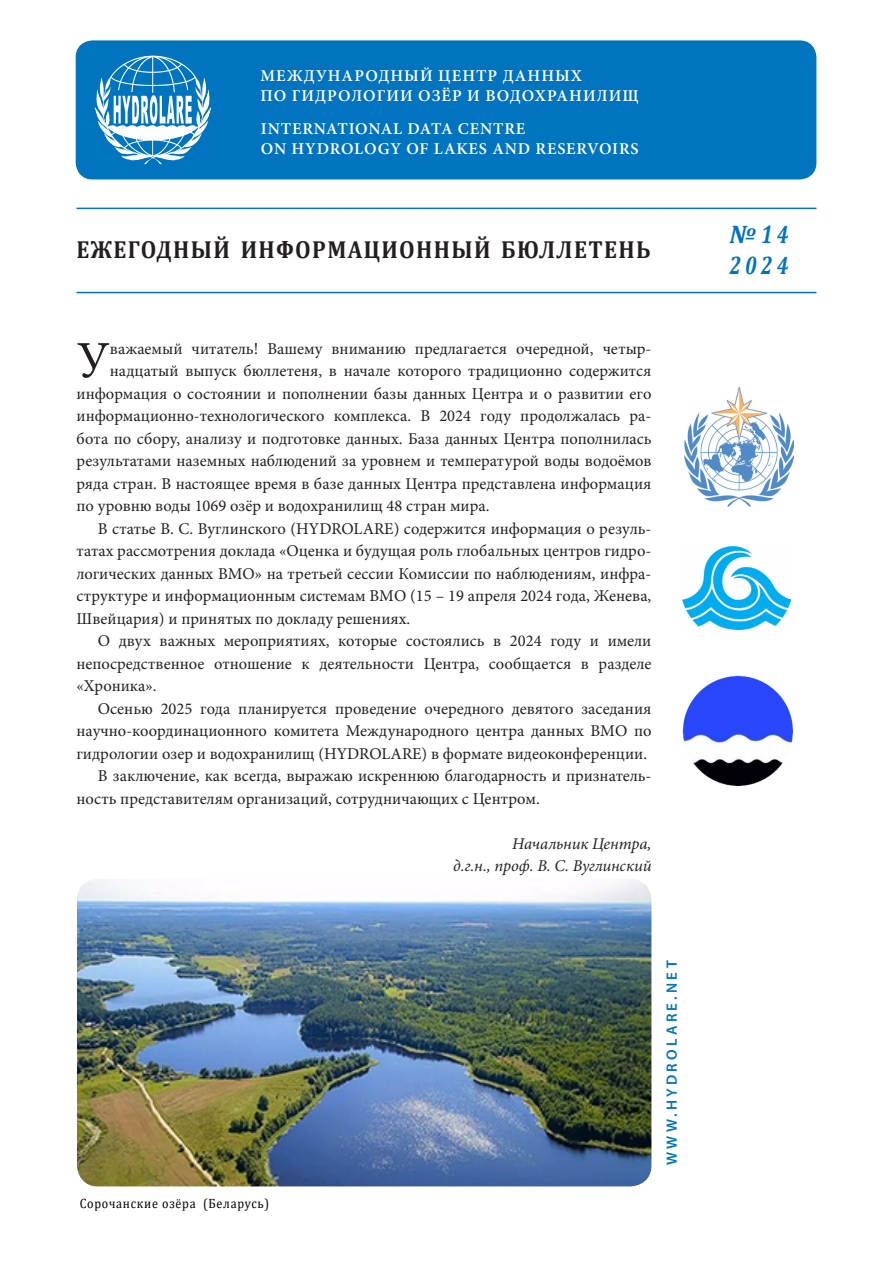
<style>
.page{position:relative;width:893px;height:1263px;background:#fff}
.page>*{position:absolute;margin:0;border:0;box-sizing:border-box;transform-origin:0 0}
.t1{font:51.15px "Minion Pro";color:#231f20}
.t2{font:italic 700 25.5px "Cambria";letter-spacing:.2em;color:#0074be;scale:.8 1}
.t3{font:italic 700 25.5px "Cambria";letter-spacing:.2em;color:#0074be}
.t4{font:700 24.75px "Cambria";letter-spacing:.06em;color:#231f20;scale:.91 1}
.t5{font:16.5px/22.5px "Minion Pro";color:#231f20;text-align:justify}
.t6{font:600 16.5px "Minion Pro";letter-spacing:.05em;color:#fff}
.t7{font:italic 16.5px "Minion Pro";letter-spacing:-.015em;color:#231f20}
.t8{font:600 15px "Myriad Pro";letter-spacing:.22em;color:#0074be}
.t9{font:13.5px "Cambria";letter-spacing:.06em;color:#000;scale:.9 1}
</style>
<div class="page">
<div style="left:76px;top:40px;width:740px;height:139px;background:#0074be;border-radius:17px"></div>
<img style="left:94px;top:55px;width:118px;height:109px">
<hr style="left:77px;top:292px;width:739px;height:1px;background:#0074be">
<img style="left:684px;top:387px;width:109px;height:120px">
<hr style="left:77px;top:208px;width:739px;height:1px;background:#0074be">
<img style="left:683px;top:547px;width:109px;height:82px">
<img style="left:682px;top:675px;width:110px;height:110px">
<img style="left:77px;top:879px;width:574px;height:307px">
<p class="t6" style="left:261px;top:65px;width:323px">Международный центр данных</p>
<p class="t6" style="left:261px;top:84px;width:380px">ПО гидрологии озёр и водохранилищ</p>
<p class="t6" style="left:261px;top:117px;width:266px">INTERNATIONAL DATA CENTRE</p>
<p class="t6" style="left:261px;top:137px;width:379px">ON HYDROLOGY OF LAKES AND RESERVOIRS</p>
<p class="t4" style="left:77px;top:232px;width:632px">Ежегодный информационный бюллетень</p>
<p class="t1" style="left:77px;top:326px;width:35px">У</p>
<p class="t5" style="left:110px;top:337px;width:543px">важаемый читатель! Вашему вниманию предлагается очередной, четыр-</p>
<p class="t5" style="left:110px;top:360px;width:543px">надцатый выпуск бюллетеня, в начале которого традиционно содержится</p>
<p class="t5" style="left:77px;top:382px;width:576px">информация о состоянии и пополнении базы данных Центра и о развитии его</p>
<p class="t5" style="left:77px;top:405px;width:576px">информационно-технологического комплекса. В 2024 году продолжалась ра-</p>
<p class="t5" style="left:77px;top:427px;width:576px">бота по сбору, анализу и подготовке данных. База данных Центра пополнилась</p>
<p class="t5" style="left:77px;top:450px;width:576px">результатами наземных наблюдений за уровнем и температурой воды водоёмов</p>
<p class="t5" style="left:77px;top:472px;width:576px">ряда стран. В настоящее время в базе данных Центра представлена информация</p>
<p class="t5" style="left:77px;top:495px;width:414px">по уровню воды 1069 озёр и водохранилищ 48 стран мира.</p>
<p class="t5" style="left:77px;top:517px;width:576px;text-indent:21px">В статье В. С. Вуглинского (HYDROLARE) содержится информация о резуль&shy;татах рассмотрения доклада «Оценка и будущая роль глобальных центров гидро&shy;логических данных ВМО» на третьей сессии Комиссии по наблюдениям, инфра&shy;структуре и информационным системам ВМО (15 – 19 апреля 2024 года, Женева, Швейцария) и принятых по докладу решениях.</p>
<p class="t5" style="left:77px;top:630px;width:576px;text-indent:21px">О двух важных мероприятиях, которые состоялись в 2024 году и имели непосредственное отношение к деятельности Центра, сообщается в разделе «Хроника».</p>
<p class="t5" style="left:77px;top:697px;width:576px;text-indent:21px">Осенью 2025 года планируется проведение очередного девятого заседания научно-координационного комитета Международного центра данных ВМО по гидрологии озер и водохранилищ (HYDROLARE) в формате видеоконференции.</p>
<p class="t5" style="left:77px;top:765px;width:576px;text-indent:21px">В заключение, как всегда, выражаю искреннюю благодарность и признатель&shy;ность представителям организаций, сотрудничающих с Центром.</p>
<p class="t7" style="left:512px;top:832px;width:141px">Начальник Центра,</p>
<p class="t7" style="left:453px;top:855px;width:200px">д.г.н., проф. В. С. Вуглинский</p>
<p class="t9" style="left:80px;top:1195px;width:212px">Сорочанские озёра (Беларусь)</p>
<p class="t8" style="left:662px;top:1165px;width:206px;rotate:-90deg">www.hydrolare.net</p>
<p class="t3" style="left:729px;top:216px;width:61px">№14</p>
<p class="t2" style="left:729px;top:247px;width:75px">2024</p>
</div>
